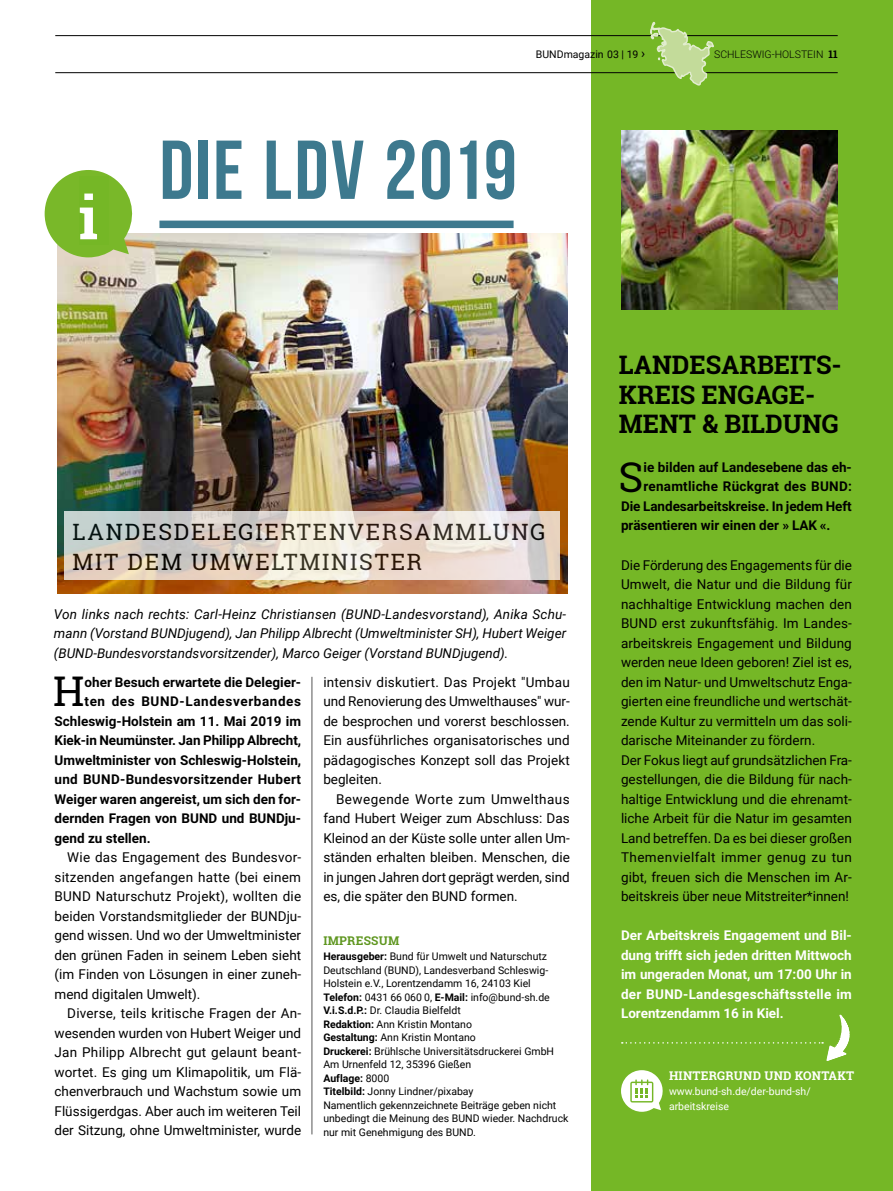
<style>
.page{position:relative;width:893px;height:1191px;background:#fff}
.page>*{position:absolute;margin:0;border:0;box-sizing:border-box;transform-origin:0 0}
.t1{font:700 83.25px "Bebas Neue";letter-spacing:.025em;color:#3d798e}
.t2{font:700 60px "Roboto Slab";color:#fff}
.t3{font:40.95px "Roboto Slab";color:#000}
.t4{font:700 25.5px/29.2px "Roboto Slab";color:#000}
.t5{font:22.5px/29.2px "Roboto Slab";letter-spacing:.08em;color:#000}
.t6{font:13.5px/19.5px "Roboto";color:#000;text-align:justify}
.t7{font:700 13.5px "Roboto";color:#000}
.t8{font:italic 13.5px/19.5px "Roboto";color:#000;text-align:justify}
.t9{font:700 13.5px/19.5px "Roboto";letter-spacing:.02em;color:#fff;text-align:justify}
.t10{font:700 13.5px "Roboto";letter-spacing:.025em;color:#000}
.t11{font:700 13.5px "Roboto";letter-spacing:.045em;color:#000}
.t12{font:700 12px "Roboto Slab";letter-spacing:.02em;color:#fff}
.t13{font:700 12px "Roboto Slab";letter-spacing:.02em;color:#5e961f}
.t14{font:10.5px/13.5px "Roboto";color:#000}
.t15{font:10.5px/15px "Roboto";color:#fff}
.t16{font:300 10.5px "Roboto";color:#000}
.s1{font-size:13.5px}
.s2{font-family:"Roboto Slab";font-weight:700}
.s3{font-weight:700}
</style>
<div class="page">
<img style="left:58px;top:233px;width:509px;height:361px">
<svg style="left:64px;top:511px;width:495px;height:68px;background:#e2d9d0"></svg>
<svg style="left:45px;top:170px;width:91px;height:87px"></svg>
<div style="left:591px;top:0;width:302px;height:1191px;background:#75b726"></div>
<div style="left:159px;top:221px;width:355px;height:7px;background:#3d798e"></div>
<hr style="left:312px;top:677px;width:1px;height:457px;background:#565655">
<svg style="left:621px;top:1014px;width:229px;height:97px"></svg>
<img style="left:621px;top:131px;width:217px;height:179px">
<div style="left:79px;top:176px;width:29px;height:69px;background:#75b726"></div>
<hr style="left:55px;top:72px;width:783px;height:1px;background:#000">
<hr style="left:55px;top:35px;width:783px;height:1px;background:#000">
<svg style="left:650px;top:21px;width:65px;height:65px"></svg>
<h2 class="t2" style="left:79px;top:176px;width:21px">i</h2>
<p class="t14" style="left:536px;top:47px;width:111px">BUNDmagazin 03 | 19 <span class="s1">›</span></p>
<p class="t16" style="left:714px;top:47px;width:125px">SCHLESWIG-HOLSTEIN <span class="s2">11</span></p>
<h1 class="t1" style="left:159px;top:124px;width:359px">DIE LDV 2019</h1>
<h3 class="t4" style="left:619px;top:350px;width:224px">LANDESARBEITS-<br>KREIS ENGAGE-<br>MENT &amp; BILDUNG</h3>
<h3 class="t5" style="left:72px;top:517px;width:475px">LANDESDELEGIERTENVERSAMMLUNG<br>MIT DEM UMWELTMINISTER</h3>
<p class="t8" style="left:54px;top:603px;width:514px">Von links nach rechts: Carl-Heinz Christiansen (BUND-Landesvorstand), Anika Schu&shy;mann (Vorstand BUNDjugend), Jan Philipp Albrecht (Umweltminister SH), Hubert Weiger (BUND-Bundesvorstandsvorsitzender), Marco Geiger (Vorstand BUNDjugend).</p>
<h3 class="t3" style="left:53px;top:663px;width:33px">H</h3>
<p class="t7" style="left:85px;top:672px;width:218px">oher Besuch erwartete die Delegier-</p>
<p class="t11" style="left:85px;top:692px;width:218px">ten des BUND-Landesverbandes</p>
<p class="t7" style="left:55px;top:711px;width:248px">Schleswig-Holstein am 11. Mai 2019 im</p>
<p class="t7" style="left:55px;top:731px;width:248px">Kiek-in Neumünster. Jan Philipp Albrecht,</p>
<p class="t7" style="left:55px;top:750px;width:248px">Umweltminister von Schleswig-Holstein,</p>
<p class="t10" style="left:55px;top:770px;width:248px">und BUND-Bundesvorsitzender Hubert</p>
<p class="t7" style="left:55px;top:789px;width:248px">Weiger waren angereist, um sich den for-</p>
<p class="t7" style="left:55px;top:809px;width:248px">dernden Fragen von BUND und BUNDju-</p>
<p class="t7" style="left:55px;top:828px;width:98px">gend zu stellen.</p>
<p class="t6" style="left:55px;top:847px;width:248px;text-indent:13px">Wie das Engagement des Bundesvor&shy;sitzenden angefangen hatte (bei einem BUND Naturschutz Projekt), wollten die beiden Vorstandsmitglieder der BUNDju&shy;gend wissen. Und wo der Umweltminister den grünen Faden in seinem Leben sieht (im Finden von Lösungen in einer zuneh&shy;mend digitalen Umwelt).</p>
<p class="t6" style="left:55px;top:1003px;width:248px;text-indent:13px">Diverse, teils kritische Fragen der An&shy;wesenden wurden von Hubert Weiger und Jan Philipp Albrecht gut gelaunt beant&shy;wortet. Es ging um Klimapolitik, um Flä&shy;chenverbrauch und Wachstum sowie um Flüssigerdgas. Aber auch im weiteren Teil der Sitzung, ohne Umweltminister, wurde</p>
<p class="t6" style="left:323px;top:671px;width:248px">intensiv diskutiert. Das Projekt "Umbau und Renovierung des Umwelthauses" wur&shy;de besprochen und vorerst beschlossen.<br>Ein ausführliches organisatorisches und pädagogisches Konzept soll das Projekt begleiten.</p>
<p class="t6" style="left:323px;top:788px;width:248px;text-indent:13px">Bewegende Worte zum Umwelthaus fand Hubert Weiger zum Abschluss: Das Kleinod an der Küste solle unter allen Um&shy;ständen erhalten bleiben. Menschen, die in jungen Jahren dort geprägt werden, sind es, die später den BUND formen.</p>
<p class="t13" style="left:323px;top:932px;width:77px">IMPRESSUM</p>
<p class="t14" style="left:323px;top:949px;width:247px"><span class="s3">Herausgeber:</span> Bund für Umwelt und Naturschutz Deutschland (BUND), Landesverband Schleswig-Holstein e.V., Lorentzendamm 16, 24103 Kiel <span class="s3">Telefon:</span> 0431 66 060 0, <span class="s3">E-Mail:</span> info@bund-sh.de <span class="s3">V.i.S.d.P.:</span> Dr. Claudia Bielfeldt<br><span class="s3">Redaktion:</span> Ann Kristin Montano<br><span class="s3">Gestaltung:</span> Ann Kristin Montano<br><span class="s3">Druckerei:</span> Brühlsche Universitätsdruckerei GmbH Am Urnenfeld 12, 35396 Gießen<br><span class="s3">Auflage:</span> 8000<br><span class="s3">Titelbild:</span> Jonny Lindner/pixabay<br>Namentlich gekennzeichnete Beiträge geben nicht unbedingt die Meinung des BUND wieder. Nachdruck nur mit Genehmigung des BUND.</p>
<h3 class="t3" style="left:619px;top:448px;width:26px">S</h3>
<p class="t7" style="left:643px;top:458px;width:210px">ie bilden auf Landesebene das eh-</p>
<p class="t7" style="left:643px;top:477px;width:210px">renamtliche Rückgrat des BUND:</p>
<p class="t7" style="left:621px;top:497px;width:232px">Die Landesarbeitskreise. In jedem Heft</p>
<p class="t7" style="left:621px;top:516px;width:211px">präsentieren wir einen der » LAK «.</p>
<p class="t6" style="left:621px;top:554px;width:232px;text-align:left">Die Förderung des Engagements für die Umwelt, die Natur und die Bildung für nachhaltige Entwicklung machen den BUND erst zukunftsfähig. Im Landes&shy;arbeitskreis Engagement und Bildung werden neue Ideen geboren! Ziel ist es, den im Natur- und Umweltschutz Enga&shy;gierten eine freundliche und wertschät&shy;zende Kultur zu vermitteln um das soli&shy;darische Miteinander zu fördern.<br>Der Fokus liegt auf grundsätzlichen Fra&shy;gestellungen, die die Bildung für nach&shy;haltige Entwicklung und die ehrenamt&shy;liche Arbeit für die Natur im gesamten Land betreffen. Da es bei dieser großen Themenvielfalt immer genug zu tun gibt, freuen sich die Menschen im Ar&shy;beitskreis über neue Mitstreiter*innen!</p>
<p class="t9" style="left:621px;top:925px;width:232px">Der Arbeitskreis Engagement und Bil&shy;dung trifft sich jeden dritten Mittwoch im ungeraden Monat, um 17:00 Uhr in der BUND-Landesgeschäftsstelle im Lorentzendamm 16 in Kiel.</p>
<p class="t12" style="left:669px;top:1067px;width:187px">HINTERGRUND UND KONTAKT</p>
<p class="t15" style="left:669px;top:1083px;width:143px">www.bund-sh.de/der-bund-sh/ arbeitskreise</p>
</div>
